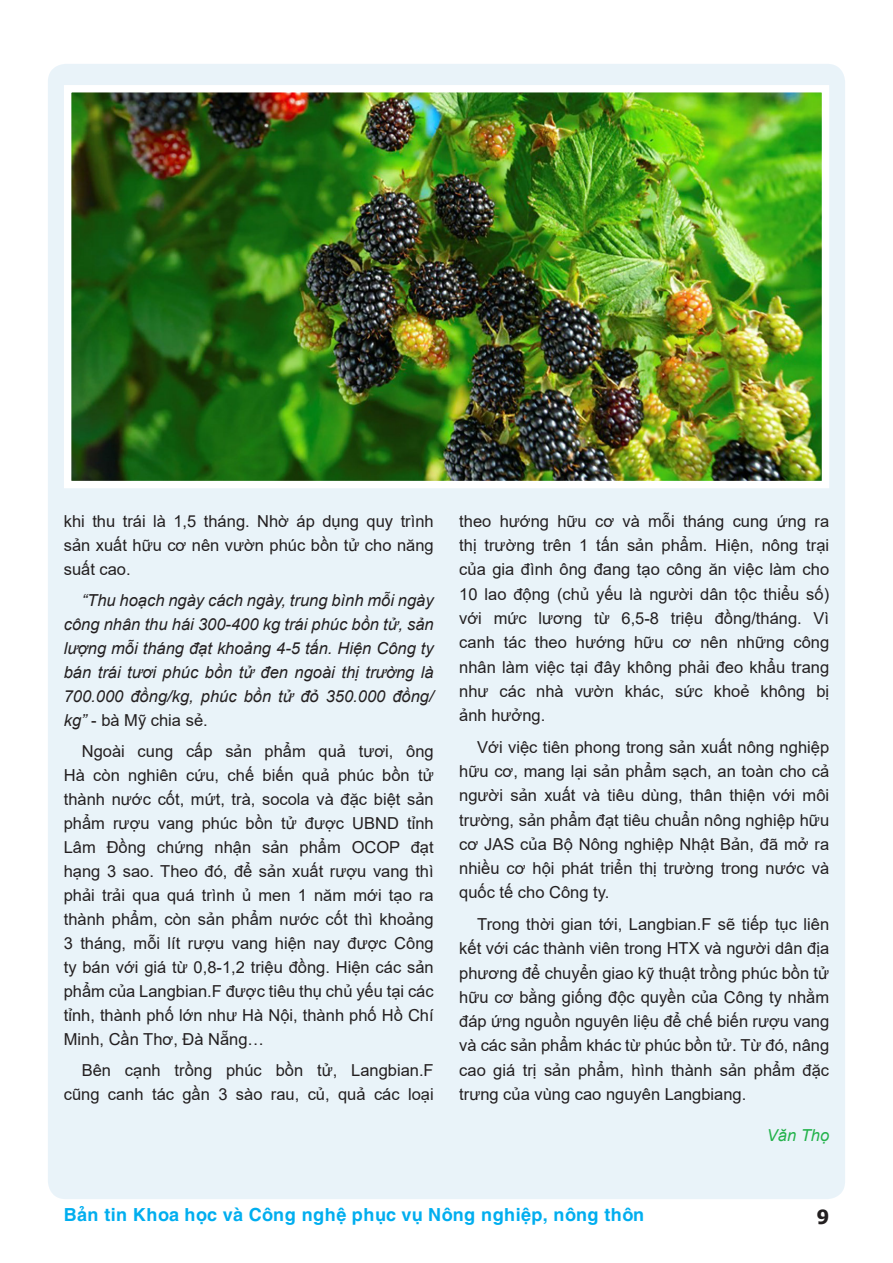
<style>
.page{position:relative;width:893px;height:1263px;background:#fff}
.page>*{position:absolute;margin:0;border:0;box-sizing:border-box;transform-origin:0 0}
.t1{font:700 19.5px "Tahoma";color:#231f20}
.t2{font:700 18px "UTM Helve";color:#00aeef}
.Body_Text{font:16.5px/24.3px "Arial";color:#231f20;text-align:justify}
.Body_Text-2{font:italic 16.5px/24px "Arial";color:#231f20;text-align:justify}
.Body_Text-3{font:italic 16.5px "Arial";color:#23b24b}
.s1{font-style:normal}
</style>
<div class="page">
<div style="left:48px;top:64px;width:797px;height:1135px;background:#e9f3f9;border-radius:18px"></div>
<img style="left:72px;top:93px;width:749px;height:387px">
<div style="left:64px;top:85px;width:765px;height:403px;border:7px solid #fff"></div>
<p class="Body_Text" style="left:64px;top:509px;width:371px">khi thu trái là 1,5 tháng. Nhờ áp dụng quy trình sản xuất hữu cơ nên vườn phúc bồn tử cho năng suất cao.</p>
<p class="Body_Text-2" style="left:64px;top:588px;width:371px;text-indent:18px">“Thu hoạch ngày cách ngày, trung bình mỗi ngày công nhân thu hái 300-400 kg trái phúc bồn tử, sản lượng mỗi tháng đạt khoảng 4-5 tấn. Hiện Công ty bán trái tươi phúc bồn tử đen ngoài thị trường là 700.000 đồng/kg, phúc bồn tử đỏ 350.000 đồng/ kg” <span class="s1">- bà Mỹ chia sẻ.</span></p>
<p class="Body_Text" style="left:64px;top:739px;width:371px;text-indent:18px">Ngoài cung cấp sản phẩm quả tươi, ông Hà còn nghiên cứu, chế biến quả phúc bồn tử thành nước cốt, mứt, trà, socola và đặc biệt sản phẩm rượu vang phúc bồn tử được UBND tỉnh Lâm Đồng chứng nhận sản phẩm OCOP đạt hạng 3 sao. Theo đó, để sản xuất rượu vang thì phải trải qua quá trình ủ men 1 năm mới tạo ra thành phẩm, còn sản phẩm nước cốt thì khoảng 3 tháng, mỗi lít rượu vang hiện nay được Công ty bán với giá từ 0,8-1,2 triệu đồng. Hiện các sản phẩm của Langbian.F được tiêu thụ chủ yếu tại các tỉnh, thành phố lớn như Hà Nội, thành phố Hồ Chí Minh, Cần Thơ, Đà Nẵng…</p>
<p class="Body_Text" style="left:64px;top:1058px;width:371px;text-align:right">Bên cạnh trồng phúc bồn tử, Langbian.F cũng canh tác gần 3 sào rau, củ, quả các loại</p>
<p class="Body_Text" style="left:459px;top:509px;width:371px">theo hướng hữu cơ và mỗi tháng cung ứng ra thị trường trên 1 tấn sản phẩm. Hiện, nông trại của gia đình ông đang tạo công ăn việc làm cho 10 lao động (chủ yếu là người dân tộc thiểu số) với mức lương từ 6,5-8 triệu đồng/tháng. Vì canh tác theo hướng hữu cơ nên những công nhân làm việc tại đây không phải đeo khẩu trang như các nhà vườn khác, sức khoẻ không bị ảnh hưởng.</p>
<p class="Body_Text" style="left:459px;top:734px;width:371px;text-indent:18px">Với việc tiên phong trong sản xuất nông nghiệp hữu cơ, mang lại sản phẩm sạch, an toàn cho cả người sản xuất và tiêu dùng, thân thiện với môi trường, sản phẩm đạt tiêu chuẩn nông nghiệp hữu cơ JAS của Bộ Nông nghiệp Nhật Bản, đã mở ra nhiều cơ hội phát triển thị trường trong nước và quốc tế cho Công ty.</p>
<p class="Body_Text" style="left:459px;top:912px;width:371px;text-indent:18px">Trong thời gian tới, Langbian.F sẽ tiếp tục liên kết với các thành viên trong HTX và người dân địa phương để chuyển giao kỹ thuật trồng phúc bồn tử hữu cơ bằng giống độc quyền của Công ty nhằm đáp ứng nguồn nguyên liệu để chế biến rượu vang và các sản phẩm khác từ phúc bồn tử. Từ đó, nâng cao giá trị sản phẩm, hình thành sản phẩm đặc trưng của vùng cao nguyên Langbiang.</p>
<p class="Body_Text-3" style="left:767px;top:1125px;width:64px">Văn Thọ</p>
<p class="t2" style="left:64px;top:1199px;width:583px">Bản tin Khoa học và Công nghệ phục vụ Nông nghiệp, nông thôn</p>
<p class="t1" style="left:817px;top:1203px;width:14px">9</p>
</div>
